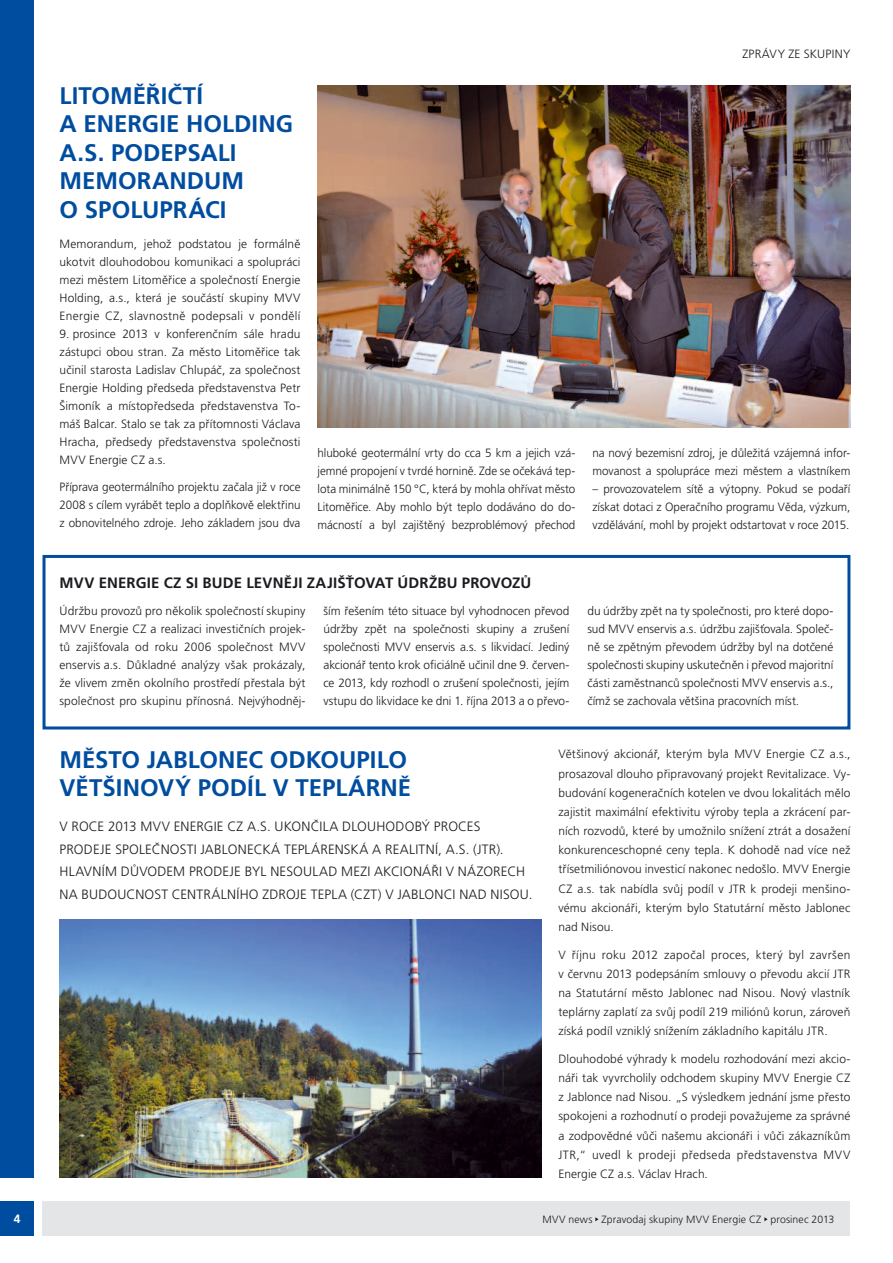
<style>
.page{position:relative;width:893px;height:1263px;background:#fff}
.page>*{position:absolute;margin:0;border:0;box-sizing:border-box;transform-origin:0 0}
.t1{font:700 24px/28.5px "Frutiger CE";color:#004d9f}
.t2{font:700 15px "Frutiger CE";letter-spacing:.01em;color:#1b1c20}
.t3{font:300 13.5px "Frutiger CE";letter-spacing:.015em;color:#1b1c20}
.t4{font:300 13.5px "Frutiger CE";letter-spacing:-.01em;color:#1b1c20}
.t5{font:300 12px/18px "Frutiger CE";letter-spacing:.005em;color:#1b1c20;text-align:justify}
.t6{font:700 12px "Frutiger CE";color:#fff}
.t7{font:300 10.5px "Frutiger CE";letter-spacing:.01em;color:#1b1c20}
</style>
<div class="page">
<div style="left:0;top:1202px;width:34px;height:34px;background:#004d9f"></div>
<div style="left:43px;top:1202px;width:807px;height:34px;background:#e4e5e6"></div>
<svg style="left:764px;top:1217px;width:4px;height:4px"></svg>
<img style="left:60px;top:919px;width:481px;height:259px">
<div style="left:0;top:0;width:34px;height:1178px;background:#004d9f"></div>
<div style="left:43px;top:555px;width:807px;height:174px;border:3px solid #004d9f"></div>
<img style="left:317px;top:85px;width:533px;height:342px">
<h1 class="t1" style="left:60px;top:81px;width:160px;text-indent:73px">ĚŘIČTÍ<br>A ENERGIE HOLDING<br>A.S. PODEPSALI<br>MEMORANDUM<br>OSPOLUPR</h1>
<h1 class="t1" style="left:60px;top:81px;width:28px">LITOM</h1>
<h1 class="t1" style="left:188px;top:195px;width:28px">ÁCI</h1>
<p class="t5" style="left:60px;top:235px;width:242px">Memorandum, jehož podstatou je formálně ukotvit dlouhodobou komunikaci a spolupráci mezi městem Litoměřice a společností Energie Holding, a.s., která je součástí skupiny MVV Energie CZ, slavnostně podepsali v pondělí</p>
<p class="t5" style="left:60px;top:325px;width:242px">9. prosince 2013 v konferenčním sále hradu zástupci obou stran. Za město Litoměřice tak učinil starosta Ladislav Chlupáč, za společnost Energie Holding předseda představenstva Petr Šimoník a místopředseda představenstva To&shy;máš Balcar. Stalo se tak za přítomnosti Václava Hracha, předsedy představenstva společnosti MVV Energie CZ a.s.</p>
<p class="t5" style="left:60px;top:478px;width:242px">Příprava geotermálního projektu začala již v roce 2008 s cílem vyrábět teplo a doplňkově elektřinu z obnovitelného zdroje. Jeho základem jsou dva</p>
<p class="t5" style="left:742px;top:44px;width:15px">Zprávy</p>
<p class="t5" style="left:788px;top:44px;width:24px">ze skupiny</p>
<p class="t5" style="left:317px;top:443px;width:259px">hluboké geotermální vrty do cca 5 km a jejich vzá&shy;jemné propojení v tvrdé hornině. Zde se očekává tep&shy;lota minimálně 150 °C, která by mohla ohřívat město Litoměřice. Aby mohlo být teplo dodáváno do do&shy;mácností a byl zajištěný bezproblémový přechod</p>
<p class="t5" style="left:592px;top:443px;width:259px">na nový bezemisní zdroj, je důležitá vzájemná infor&shy;movanost a spolupráce mezi městem a vlastníkem</p>
<p class="t5" style="left:592px;top:479px;width:259px">– provozovatelem sítě a výtopny. Pokud se podaří získat dotaci z Operačního programu Věda, výzkum, vzdělávání, mohl by projekt odstartovat v roce 2015.</p>
<p class="t2" style="left:60px;top:574px;width:58px">MVV ENERGIE</p>
<p class="t2" style="left:164px;top:574px;width:50px">CZ SI BUDE</p>
<p class="t2" style="left:246px;top:574px;width:10px">LEVN</p>
<p class="t2" style="left:284px;top:574px;width:32px">ĚJI ZAJI</p>
<p class="t2" style="left:337px;top:574px;width:28px">ŠŤOVAT</p>
<p class="t2" style="left:398px;top:574px;width:75px">ÚDRŽBU PROVOZ</p>
<p class="t2" style="left:521px;top:574px;width:12px">Ů</p>
<p class="t5" style="left:60px;top:602px;width:247px">Údržbu provozů pro několik společností skupiny MVV Energie CZ a realizaci investičních projek&shy;tů zajišťovala od roku 2006 společnost MVV enservis a.s. Důkladné analýzy však prokázaly, že vlivem změn okolního prostředí přestala být společnost pro skupinu přínosná. Nejvýhodněj-</p>
<p class="t5" style="left:323px;top:602px;width:247px">ším řešením této situace byl vyhodnocen převod údržby zpět na společnosti skupiny a zrušení společnosti MVV enservis a.s. s likvidací. Jediný akcionář tento krok oficiálně učinil dne 9. červen&shy;ce 2013, kdy rozhodl o zrušení společnosti, jejím vstupu do likvidace ke dni 1. října 2013 a o převo-</p>
<p class="t5" style="left:587px;top:602px;width:247px">du údržby zpět na ty společnosti, pro které dopo&shy;sud MVV enservis a.s. údržbu zajišťovala. Společ&shy;ně se zpětným převodem údržby byl na dotčené společnosti skupiny uskutečněn i převod majoritní části zaměstnanců společnosti MVV enservis a.s., čímž se zachovala většina pracovních míst.</p>
<h1 class="t1" style="left:60px;top:745px;width:51px">MĚSTO</h1>
<h1 class="t1" style="left:147px;top:745px;width:26px">JABLONEC</h1>
<h1 class="t1" style="left:270px;top:745px;width:16px">ODKOUPILO</h1>
<h1 class="t1" style="left:60px;top:773px;width:72px">VĚTŠINOV</h1>
<h1 class="t1" style="left:175px;top:773px;width:40px">Ý POD</h1>
<h1 class="t1" style="left:247px;top:773px;width:39px">ÍL VTEPL</h1>
<h1 class="t1" style="left:348px;top:773px;width:64px">ÁRN Ě</h1>
<p class="t3" style="left:60px;top:819px;width:17px">V roce</p>
<p class="t4" style="left:108px;top:819px;width:81px">2013 MVV Energie</p>
<p class="t3" style="left:227px;top:819px;width:56px">CZ a.s. ukončila</p>
<p class="t3" style="left:342px;top:819px;width:10px">dlouhodobý</p>
<p class="t3" style="left:434px;top:819px;width:9px">proces</p>
<p class="t3" style="left:60px;top:841px;width:9px">prodeje</p>
<p class="t3" style="left:115px;top:841px;width:9px">společnosti</p>
<p class="t3" style="left:200px;top:841px;width:14px">Jablonecká</p>
<p class="t3" style="left:284px;top:841px;width:16px">Teplárenská</p>
<p class="t3" style="left:372px;top:841px;width:8px">arealitn</p>
<p class="t3" style="left:435px;top:841px;width:70px">í, a.s. (JTR).</p>
<p class="t3" style="left:60px;top:864px;width:18px">Hlavn</p>
<p class="t3" style="left:102px;top:864px;width:48px">ím důvodem</p>
<p class="t3" style="left:189px;top:864px;width:9px">prodeje</p>
<p class="t3" style="left:245px;top:864px;width:8px">byl</p>
<p class="t3" style="left:270px;top:864px;width:10px">nesoulad</p>
<p class="t3" style="left:341px;top:864px;width:8px">mezi</p>
<p class="t3" style="left:374px;top:864px;width:9px">akcionáři</p>
<p class="t3" style="left:446px;top:864px;width:9px">vnázorech</p>
<p class="t3" style="left:60px;top:886px;width:10px">nabudoucnost</p>
<p class="t3" style="left:172px;top:886px;width:239px">CENTRÁLNÍHO ZDROJE TEPLA (CZT) v Jablonci</p>
<p class="t3" style="left:459px;top:886px;width:10px">nad</p>
<p class="t3" style="left:491px;top:886px;width:18px">Nisou</p>
<p class="t3" style="left:529px;top:886px;width:5px">.</p>
<p class="t5" style="left:558px;top:745px;width:293px;line-height:19.2px">Většinový akcionář, kterým byla MVV Energie CZ a.s., prosazoval dlouho připravovaný projekt Revitalizace. Vy&shy;budování kogeneračních kotelen ve dvou lokalitách mělo zajistit maximální efektivitu výroby tepla a zkrácení par&shy;ních rozvodů, které by umožnilo snížení ztrát a dosažení konkurenceschopné ceny tepla. K dohodě nad více než třísetmiliónovou investicí nakonec nedošlo. MVV Energie CZ a.s. tak nabídla svůj podíl v JTR k prodeji menšino&shy;vému akcionáři, kterým bylo Statutární město Jablonec nad Nisou.</p>
<p class="t5" style="left:558px;top:945px;width:293px;line-height:19.2px">V říjnu roku 2012 započal proces, který byl završen v červnu 2013 podepsáním smlouvy o převodu akcií JTR na Statutární město Jablonec nad Nisou. Nový vlastník teplárny zaplatí za svůj podíl 219 miliónů korun, zároveň získá podíl vzniklý snížením základního kapitálu JTR.</p>
<p class="t5" style="left:558px;top:1049px;width:293px;line-height:19.2px">Dlouhodobé výhrady k modelu rozhodování mezi akcio&shy;náři tak vyvrcholily odchodem skupiny MVV Energie CZ z Jablonce nad Nisou. „S výsledkem jednání jsme přesto spokojeni a rozhodnutí o prodeji považujeme za správné a zodpovědné vůči našemu akcionáři i vůči zákazníkům JTR,“ uvedl k prodeji předseda představenstva MVV Energie CZ a.s. Václav Hrach.</p>
<p class="t6" style="left:14px;top:1212px;width:8px">4</p>
<p class="t7" style="left:542px;top:1213px;width:293px">MVV news Zpravodaj skupiny MVV Energie CZ prosinec 2013</p>
</div>
